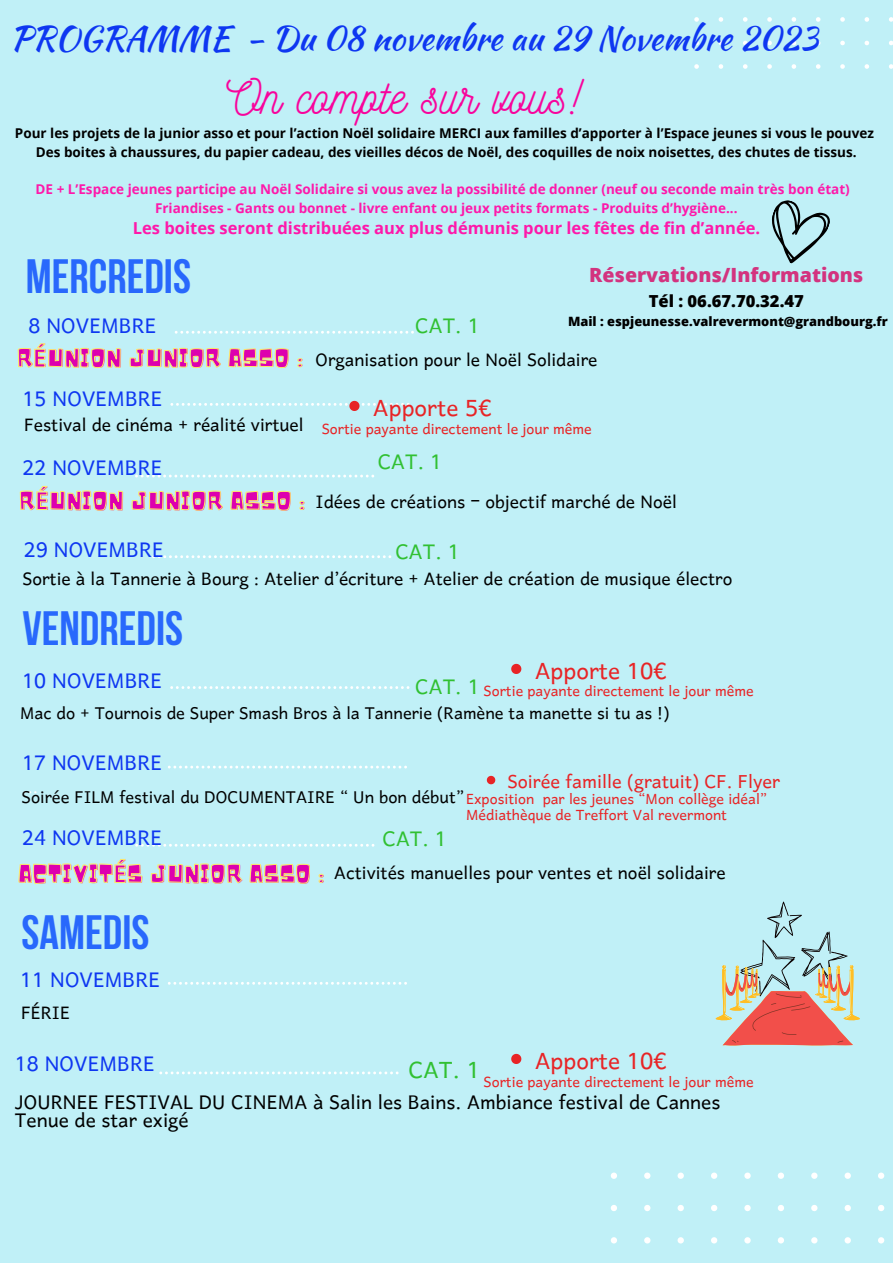
<style>
.page{position:relative;width:893px;height:1263px;background:#c0f0f7}
.page>*{position:absolute;margin:0;border:0;box-sizing:border-box;transform-origin:0 0}
.t1{font:700 48px "Bebas Neue";color:#2868fc}
.t2{font:48px "Nickainley";letter-spacing:.01em;color:#f8049c}
.t3{font:33.67px "Kaushan Script";color:#0e37f1}
.t4{font:30.3px "Harmattan";color:#e82426}
.t5{font:30.3px "Harmattan";color:#31c032}
.t6{font:27.3px "Harmattan";color:#0e37f1}
.t7{font:27.3px "Harmattan";color:#31c032}
.t8{font:25.5px "Harmattan";color:#000}
.t9{font:24.75px "Noot";color:#dd00ae}
.t10{font:24.3px "Harmattan";color:#e82426}
.t11{font:23.25px "Harmattan";color:#000}
.t12{font:23.25px "Harmattan";color:#fff}
.t13{font:22.05px "Harmattan";color:#000}
.t14{font:800 19.58px "Open Sans";color:#d3337f}
.t15{font:19.05px "Harmattan";color:#e82426}
.t16{font:800 16.58px "Open Sans";color:#000}
.t17{font:700 16.5px "Open Sans";color:#fe19aa}
.t18{font:700 13.5px "Open Sans";color:#000}
.t19{font:700 13.5px "Open Sans";color:#fe19aa}
.t20{font:800 12.83px "Open Sans";color:#000}
.s1{font-family:"Noto Sans";font-weight:700}
</style>
<div class="page">
<svg style="left:152px;top:555px;width:239px;height:3px"></svg>
<svg style="left:170px;top:686px;width:239px;height:3px"></svg>
<svg style="left:168px;top:982px;width:239px;height:3px"></svg>
<svg style="left:694px;top:17px;width:199px;height:52px"></svg>
<svg style="left:611px;top:1172px;width:274px;height:72px"></svg>
<svg style="left:159px;top:1071px;width:239px;height:3px"></svg>
<svg style="left:772px;top:200px;width:58px;height:64px"></svg>
<svg style="left:715px;top:901px;width:145px;height:145px"></svg>
<svg style="left:18px;top:331px;width:396px;height:37px"></svg>
<svg style="left:20px;top:400px;width:389px;height:111px"></svg>
<svg style="left:511px;top:664px;width:10px;height:10px"></svg>
<svg style="left:18px;top:765px;width:389px;height:119px"></svg>
<svg style="left:511px;top:1054px;width:10px;height:10px"></svg>
<svg style="left:487px;top:776px;width:8px;height:8px"></svg>
<p class="t3" style="left:10px;top:13px;width:809px">PROGRAMME - Du 08 novembre au 29 Novembre 2023</p>
<p class="t2" style="left:226px;top:66px;width:356px">On compte sur vous!</p>
<p class="t18" style="left:15px;top:124px;width:860px">Pour les projets de la junior asso et pour l’action Noël solidaire MERCI aux familles d’apporter à l’Espace jeunes si vous le pouvez</p>
<p class="t18" style="left:36px;top:142px;width:822px">Des boites à chaussures, du papier cadeau, des vieilles décos de Noël, des coquilles de noix noisettes, des chutes de tissus.</p>
<p class="t19" style="left:36px;top:180px;width:815px">DE + L’Espace jeunes participe au Noël Solidaire si vous avez la possibilité de donner (neuf ou seconde main très bon état)</p>
<p class="t19" style="left:155px;top:198px;width:584px">Friandises - Gants ou bonnet - livre enfant ou jeux petits formats - Produits d’hygiène...</p>
<p class="t17" style="left:133px;top:217px;width:629px">Les boites seront distribuées aux plus démunis pour les fêtes de fin d’année.</p>
<p class="t1" style="left:26px;top:257px;width:167px">MERCREDIS</p>
<p class="t6" style="left:28px;top:308px;width:129px">8 NOVEMBRE</p>
<p class="t7" style="left:415px;top:308px;width:66px">CAT. 1</p>
<p class="t14" style="left:589px;top:261px;width:276px">Réservations/Informations</p>
<p class="t16" style="left:649px;top:289px;width:157px">Tél : 06.67.70.32.47</p>
<p class="t20" style="left:568px;top:312px;width:321px">Mail : espjeunesse.valrevermont@grandbourg.fr</p>
<p class="t9" style="left:17px;top:343px;width:288px">R<span class="s1">É</span>UNION JUNIOR ASSO :</p>
<p class="t11" style="left:315px;top:344px;width:283px">Organisation pour le Noël Solidaire</p>
<p class="t6" style="left:23px;top:380px;width:141px">15 NOVEMBRE</p>
<p class="t11" style="left:24px;top:409px;width:281px">Festival de cinéma + réalité virtuel</p>
<p class="t6" style="left:22px;top:449px;width:141px">22 NOVEMBRE</p>
<p class="t4" style="left:373px;top:388px;width:120px">Apporte 5€</p>
<p class="t15" style="left:322px;top:416px;width:271px">Sortie payante directement le jour même</p>
<p class="t7" style="left:378px;top:443px;width:66px">CAT. 1</p>
<p class="t9" style="left:19px;top:486px;width:288px">R<span class="s1">É</span>UNION JUNIOR ASSO :</p>
<p class="t11" style="left:315px;top:486px;width:363px">Idées de créations - objectif marché de Noël</p>
<p class="t6" style="left:24px;top:531px;width:141px">29 NOVEMBRE</p>
<p class="t7" style="left:395px;top:533px;width:66px">CAT. 1</p>
<p class="t11" style="left:22px;top:563px;width:711px">Sortie à la Tannerie à Bourg : Atelier d’écriture + Atelier de création de musique électro</p>
<p class="t1" style="left:22px;top:609px;width:162px">VENDREDIS</p>
<p class="t6" style="left:22px;top:663px;width:141px">10 NOVEMBRE</p>
<p class="t7" style="left:415px;top:668px;width:66px">CAT. 1</p>
<p class="t4" style="left:535px;top:651px;width:133px">Apporte 10€</p>
<p class="t15" style="left:483px;top:679px;width:271px">Sortie payante directement le jour même</p>
<p class="t13" style="left:20px;top:698px;width:651px">Mac do + Tournois de Super Smash Bros à la Tannerie (Ramène ta manette si tu as !)</p>
<p class="t6" style="left:22px;top:745px;width:141px">17 NOVEMBRE</p>
<p class="t10" style="left:507px;top:766px;width:274px">Soirée famille (gratuit) CF. Flyer</p>
<p class="t15" style="left:466px;top:786px;width:302px">Exposition par les jeunes “Mon collège idéal”</p>
<p class="t15" style="left:466px;top:802px;width:262px">Médiathèque de Treffort Val revermont</p>
<p class="t13" style="left:22px;top:782px;width:444px">Soirée FILM festival du DOCUMENTAIRE “ Un bon début”</p>
<p class="t12" style="left:22px;top:771px;width:18px">...</p>
<p class="t6" style="left:22px;top:819px;width:141px">24 NOVEMBRE</p>
<p class="t7" style="left:382px;top:821px;width:66px">CAT. 1</p>
<p class="t9" style="left:19px;top:859px;width:307px">ACTIVIT<span class="s1">É</span>S JUNIOR ASSO :</p>
<p class="t11" style="left:334px;top:858px;width:393px">Activités manuelles pour ventes et noël solidaire</p>
<p class="t12" style="left:22px;top:850px;width:18px">...</p>
<p class="t1" style="left:22px;top:913px;width:129px">SAMEDIS</p>
<p class="t6" style="left:20px;top:961px;width:141px">11 NOVEMBRE</p>
<p class="t11" style="left:21px;top:997px;width:50px">FÉRIE</p>
<p class="t4" style="left:535px;top:1041px;width:133px">Apporte 10€</p>
<p class="t15" style="left:483px;top:1069px;width:271px">Sortie payante directement le jour même</p>
<p class="t6" style="left:15px;top:1045px;width:141px">18 NOVEMBRE</p>
<p class="t8" style="left:15px;top:1085px;width:707px">JOURNEE FESTIVAL DU CINEMA à Salin les Bains. Ambiance festival de Cannes</p>
<p class="t8" style="left:15px;top:1103px;width:175px">Tenue de star exigé</p>
<p class="t5" style="left:408px;top:1050px;width:73px">CAT. 1</p>
</div>
